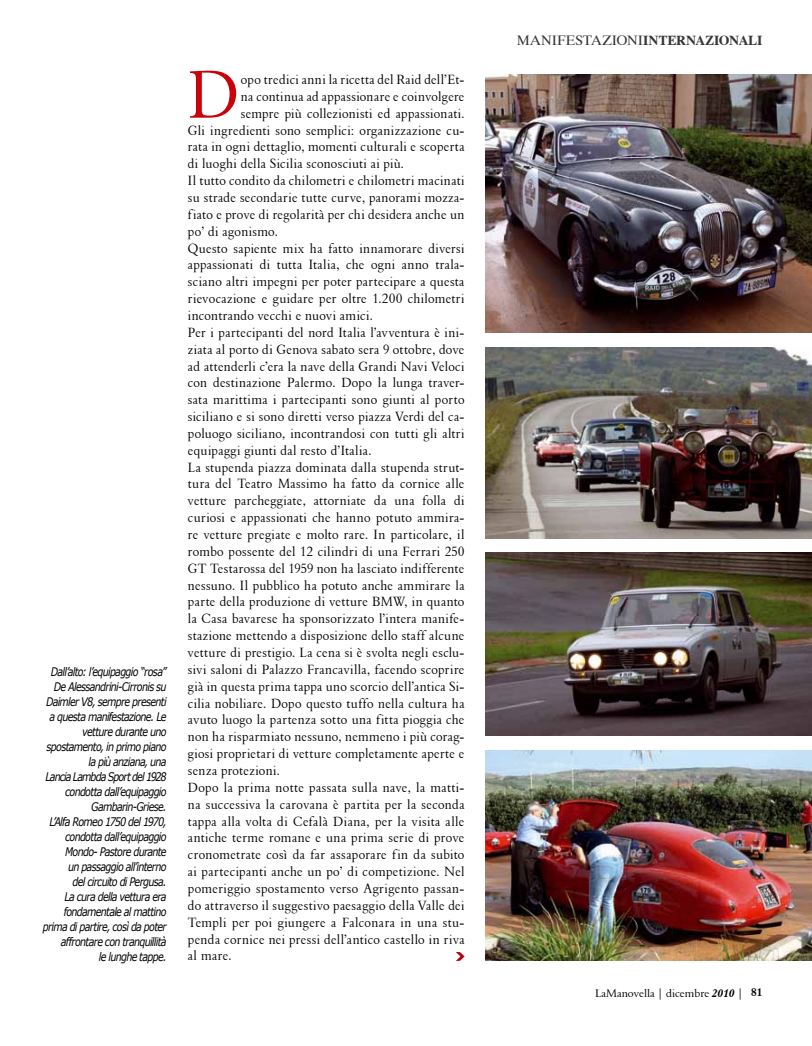
<style>
.page{position:relative;width:812px;height:1046px;background:#fff}
.page>*{position:absolute;margin:0;border:0;box-sizing:border-box;transform-origin:0 0}
.t1{font:69.38px "Aldine 401 BT Roman A";color:#ca000b;scale:.91 1}
.t2{font:13.75px "Aldine 401 BT Roman A";letter-spacing:.03em;color:#000;scale:.91 1}
.t3{font:13.75px "Dutch 801 BT";letter-spacing:.005em;color:#373437}
.t4{font:italic 11.75px/15px "Verdana";letter-spacing:-.07em;color:#000;text-align:right;scale:.81 1}
.t5{font:11.25px "Aldine 401 BT Roman A";color:#000}
.t6{font:11.25px "Aldine 401 BT Bold A";color:#000}
.s1{font-weight:700}
.s2{font-family:"Aldine 401 BT Bold Italic A"}
</style>
<div class="page">
<svg style="left:456px;top:952px;width:8px;height:8px"></svg>
<img style="left:485px;top:74px;width:326px;height:258px">
<img style="left:485px;top:347px;width:326px;height:191px">
<img style="left:485px;top:553px;width:326px;height:182px">
<img style="left:485px;top:750px;width:326px;height:210px">
<p class="t4" style="left:43px;top:664px;width:154px">Dall’alto: l’equipaggio “rosa”<br>De Alessandrini-Cirronis su<br>Daimler V8, sempre presenti a questa manifestazione. Le vetture durante uno spostamento, in primo piano la più anziana, una<br>Lancia Lambda Sport del 1928 condotta dall’equipaggio<br>Gambarin-Griese.<br>L’Alfa Romeo 1750 del 1970, condotta dall’equipaggio<br>Mondo- Pastore durante<br>un passaggio all’interno<br>del circuito di Pergusa.<br>La cura della vettura era fondamentale al mattino prima di partire, così da poter affrontare con tranquillità<br>le lunghe tappe.</p>
<h1 class="t1" style="left:188px;top:52px;width:57px">D</h1>
<p class="t2" style="left:241px;top:71px;width:247px">opo tredici anni la ricetta del Raid dell’Et-</p>
<p class="t2" style="left:241px;top:88px;width:247px">na continua ad appassionare e coinvolgere</p>
<p class="t2" style="left:241px;top:105px;width:247px">sempre più collezionisti ed appassionati.</p>
<p class="t2" style="left:188px;top:121px;width:305px">Gli ingredienti sono semplici: organizzazione cu-</p>
<p class="t2" style="left:188px;top:138px;width:305px">rata in ogni dettaglio, momenti culturali e scoperta</p>
<p class="t2" style="left:188px;top:155px;width:239px">di luoghi della Sicilia sconosciuti ai più.</p>
<p class="t2" style="left:188px;top:172px;width:305px">Il tutto condito da chilometri e chilometri macinati</p>
<p class="t2" style="left:188px;top:189px;width:305px">su strade secondarie tutte curve, panorami mozza-</p>
<p class="t2" style="left:188px;top:206px;width:305px">fiato e prove di regolarità per chi desidera anche un</p>
<p class="t2" style="left:188px;top:222px;width:100px">po’ di agonismo.</p>
<p class="t2" style="left:188px;top:239px;width:305px">Questo sapiente mix ha fatto innamorare diversi</p>
<p class="t2" style="left:188px;top:256px;width:305px">appassionati di tutta Italia, che ogni anno trala-</p>
<p class="t2" style="left:188px;top:273px;width:305px">sciano altri impegni per poter partecipare a questa</p>
<p class="t2" style="left:188px;top:290px;width:305px">rievocazione e guidare per oltre 1.200 chilometri</p>
<p class="t2" style="left:188px;top:307px;width:205px">incontrando vecchi e nuovi amici.</p>
<p class="t2" style="left:188px;top:324px;width:305px">Per i partecipanti del nord Italia l’avventura è ini-</p>
<p class="t2" style="left:188px;top:340px;width:305px">ziata al porto di Genova sabato sera 9 ottobre, dove</p>
<p class="t2" style="left:188px;top:357px;width:305px">ad attenderli c’era la nave della Grandi Navi Veloci</p>
<p class="t2" style="left:188px;top:374px;width:305px">con destinazione Palermo. Dopo la lunga traver-</p>
<p class="t2" style="left:188px;top:391px;width:305px">sata marittima i partecipanti sono giunti al porto</p>
<p class="t2" style="left:188px;top:408px;width:305px">siciliano e si sono diretti verso piazza Verdi del ca-</p>
<p class="t2" style="left:188px;top:425px;width:305px">poluogo siciliano, incontrandosi con tutti gli altri</p>
<p class="t2" style="left:188px;top:441px;width:203px">equipaggi giunti dal resto d’Italia.</p>
<p class="t2" style="left:188px;top:458px;width:305px">La stupenda piazza dominata dalla stupenda strut-</p>
<p class="t2" style="left:188px;top:475px;width:305px">tura del Teatro Massimo ha fatto da cornice alle</p>
<p class="t2" style="left:188px;top:492px;width:305px">vetture parcheggiate, attorniate da una folla di</p>
<p class="t2" style="left:188px;top:509px;width:305px">curiosi e appassionati che hanno potuto ammira-</p>
<p class="t2" style="left:188px;top:526px;width:305px">re vetture pregiate e molto rare. In particolare, il</p>
<p class="t2" style="left:188px;top:542px;width:305px">rombo possente del 12 cilindri di una Ferrari 250</p>
<p class="t2" style="left:188px;top:559px;width:305px">GT Testarossa del 1959 non ha lasciato indifferente</p>
<p class="t2" style="left:188px;top:576px;width:305px">nessuno. Il pubblico ha potuto anche ammirare la</p>
<p class="t2" style="left:188px;top:593px;width:305px">parte della produzione di vetture BMW, in quanto</p>
<p class="t2" style="left:188px;top:610px;width:305px">la Casa bavarese ha sponsorizzato l’intera manife-</p>
<p class="t2" style="left:188px;top:627px;width:305px">stazione mettendo a disposizione dello staff alcune</p>
<p class="t2" style="left:188px;top:644px;width:305px">vetture di prestigio. La cena si è svolta negli esclu-</p>
<p class="t2" style="left:188px;top:660px;width:305px">sivi saloni di Palazzo Francavilla, facendo scoprire</p>
<p class="t2" style="left:188px;top:677px;width:305px">già in questa prima tappa uno scorcio dell’antica Si-</p>
<p class="t2" style="left:188px;top:694px;width:305px">cilia nobiliare. Dopo questo tuffo nella cultura ha</p>
<p class="t2" style="left:188px;top:711px;width:305px">avuto luogo la partenza sotto una fitta pioggia che</p>
<p class="t2" style="left:188px;top:728px;width:305px">non ha risparmiato nessuno, nemmeno i più corag-</p>
<p class="t2" style="left:188px;top:745px;width:305px">giosi proprietari di vetture completamente aperte e</p>
<p class="t2" style="left:188px;top:761px;width:103px">senza protezioni.</p>
<p class="t2" style="left:188px;top:778px;width:305px">Dopo la prima notte passata sulla nave, la matti-</p>
<p class="t2" style="left:188px;top:795px;width:305px">na successiva la carovana è partita per la seconda</p>
<p class="t2" style="left:188px;top:812px;width:305px">tappa alla volta di Cefalà Diana, per la visita alle</p>
<p class="t2" style="left:188px;top:829px;width:305px">antiche terme romane e una prima serie di prove</p>
<p class="t2" style="left:188px;top:846px;width:305px">cronometrate così da far assaporare fin da subito</p>
<p class="t2" style="left:188px;top:863px;width:305px">ai partecipanti anche un po’ di competizione. Nel</p>
<p class="t2" style="left:188px;top:879px;width:305px">pomeriggio spostamento verso Agrigento passan-</p>
<p class="t2" style="left:188px;top:896px;width:305px">do attraverso il suggestivo paesaggio della Valle dei</p>
<p class="t2" style="left:188px;top:913px;width:305px">Templi per poi giungere a Falconara in una stu-</p>
<p class="t2" style="left:188px;top:930px;width:305px">penda cornice nei pressi dell’antico castello in riva</p>
<p class="t2" style="left:188px;top:947px;width:50px">al mare.</p>
<p class="t3" style="left:517px;top:31px;width:247px">MANIFESTAZIONI<span class="s1">INTERNAZIONALI</span></p>
<p class="t5" style="left:595px;top:985px;width:149px">LaManovella | dicembre <span class="s2">2010</span> |</p>
<p class="t6" style="left:751px;top:985px;width:13px">81</p>
</div>
